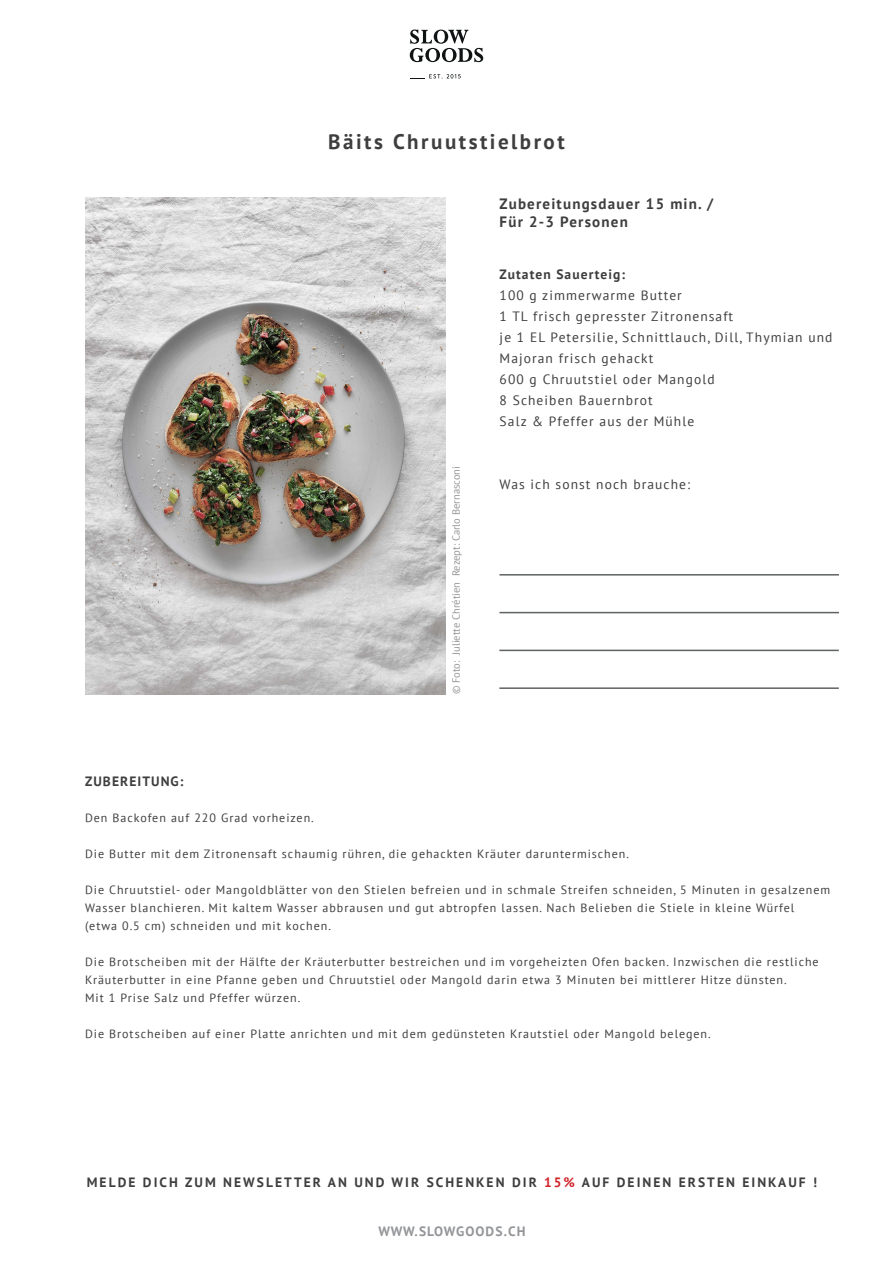
<style>
.page{position:relative;width:893px;height:1263px;background:#fff}
.page>*{position:absolute;margin:0;border:0;box-sizing:border-box;transform-origin:0 0}
.t1{font:700 21px "PT Sans";letter-spacing:.12em;color:#3e3e3f}
.t2{font:700 15px "PT Sans";letter-spacing:.08em;color:#3e3e3f}
.t3{font:13.5px/21px "PT Sans";letter-spacing:.08em;color:#3e3e3f}
.t4{font:700 13.5px "PT Sans";letter-spacing:.15em;color:#3e3e3f}
.t5{font:700 13.5px "PT Sans";letter-spacing:.08em;color:#3e3e3f}
.t6{font:700 13.5px "PT Sans";letter-spacing:.08em;color:#939598}
.t7{font:12px/18px "PT Sans";letter-spacing:.08em;color:#3e3e3f}
.t8{font:10.5px "PT Sans";color:#939598}
.s1{color:#d1232a}
</style>
<div class="page">
<svg style="left:410px;top:74px;width:51px;height:5px"></svg>
<svg style="left:410px;top:30px;width:73px;height:32px"></svg>
<img style="left:85px;top:198px;width:360px;height:496px">
<hr style="left:499px;top:574px;width:340px;height:1px;background:#5f6263">
<hr style="left:499px;top:612px;width:340px;height:1px;background:#5f6263">
<hr style="left:499px;top:650px;width:340px;height:1px;background:#5f6263">
<hr style="left:499px;top:687px;width:340px;height:2px;background:#5f6263">
<p class="t1" style="left:328px;top:127px;width:238px">Bäits Chruutstielbrot</p>
<p class="t2" style="left:500px;top:194px;width:215px">Zubereitungsdauer 15 min. /</p>
<p class="t2" style="left:500px;top:212px;width:130px">Für 2-3 Personen</p>
<p class="t8" style="left:449px;top:694px;width:230px;rotate:-90deg">© Foto: Juliette Chrétien Rezept: Carlo Bernasconi</p>
<p class="t5" style="left:500px;top:266px;width:127px">Zutaten Sauerteig:</p>
<p class="t3" style="left:500px;top:285px;width:184px">100 g zimmerwarme Butter</p>
<p class="t3" style="left:500px;top:306px;width:235px">1 TL frisch gepresster Zitronensaft</p>
<p class="t3" style="left:500px;top:327px;width:334px">je 1 EL Petersilie, Schnittlauch, Dill, Thymian und<br>Majoran frisch gehackt</p>
<p class="t3" style="left:500px;top:369px;width:216px">600 g Chruutstiel oder Mangold</p>
<p class="t3" style="left:500px;top:390px;width:155px">8 Scheiben Bauernbrot</p>
<p class="t3" style="left:500px;top:411px;width:196px">Salz &amp; Pfeffer aus der Mühle</p>
<p class="t3" style="left:500px;top:474px;width:192px">Was ich sonst noch brauche:</p>
<p class="t5" style="left:85px;top:772px;width:100px">ZUBEREITUNG:</p>
<p class="t7" style="left:85px;top:808px;width:230px">Den Backofen auf 220 Grad vorheizen.</p>
<p class="t7" style="left:85px;top:844px;width:545px">Die Butter mit dem Zitronensaft schaumig rühren, die gehackten Kräuter daruntermischen.</p>
<p class="t7" style="left:85px;top:880px;width:747px">Die Chruutstiel- oder Mangoldblätter von den Stielen befreien und in schmale Streifen schneiden, 5 Minuten in gesalzenem<br>Wasser blanchieren. Mit kaltem Wasser abbrausen und gut abtropfen lassen. Nach Belieben die Stiele in kleine Würfel</p>
<p class="t7" style="left:85px;top:916px;width:247px">(etwa 0.5 cm) schneiden und mit kochen.</p>
<p class="t7" style="left:85px;top:952px;width:735px">Die Brotscheiben mit der Hälfte der Kräuterbutter bestreichen und im vorgeheizten Ofen backen. Inzwischen die restliche<br>Kräuterbutter in eine Pfanne geben und Chruutstiel oder Mangold darin etwa 3 Minuten bei mittlerer Hitze dünsten.</p>
<p class="t7" style="left:85px;top:988px;width:217px">Mit 1 Prise Salz und Pfeffer würzen.</p>
<p class="t7" style="left:85px;top:1024px;width:627px">Die Brotscheiben auf einer Platte anrichten und mit dem gedünsteten Krautstiel oder Mangold belegen.</p>
<p class="t4" style="left:87px;top:1173px;width:732px">MELDE DICH ZUM NEWSLETTER AN UND WIR SCHENKEN DIR <span class="s1">15%</span> AUF DEINEN ERSTEN EINKAUF !</p>
<p class="t6" style="left:378px;top:1222px;width:149px">WWW.SLOWGOODS.CH</p>
</div>
